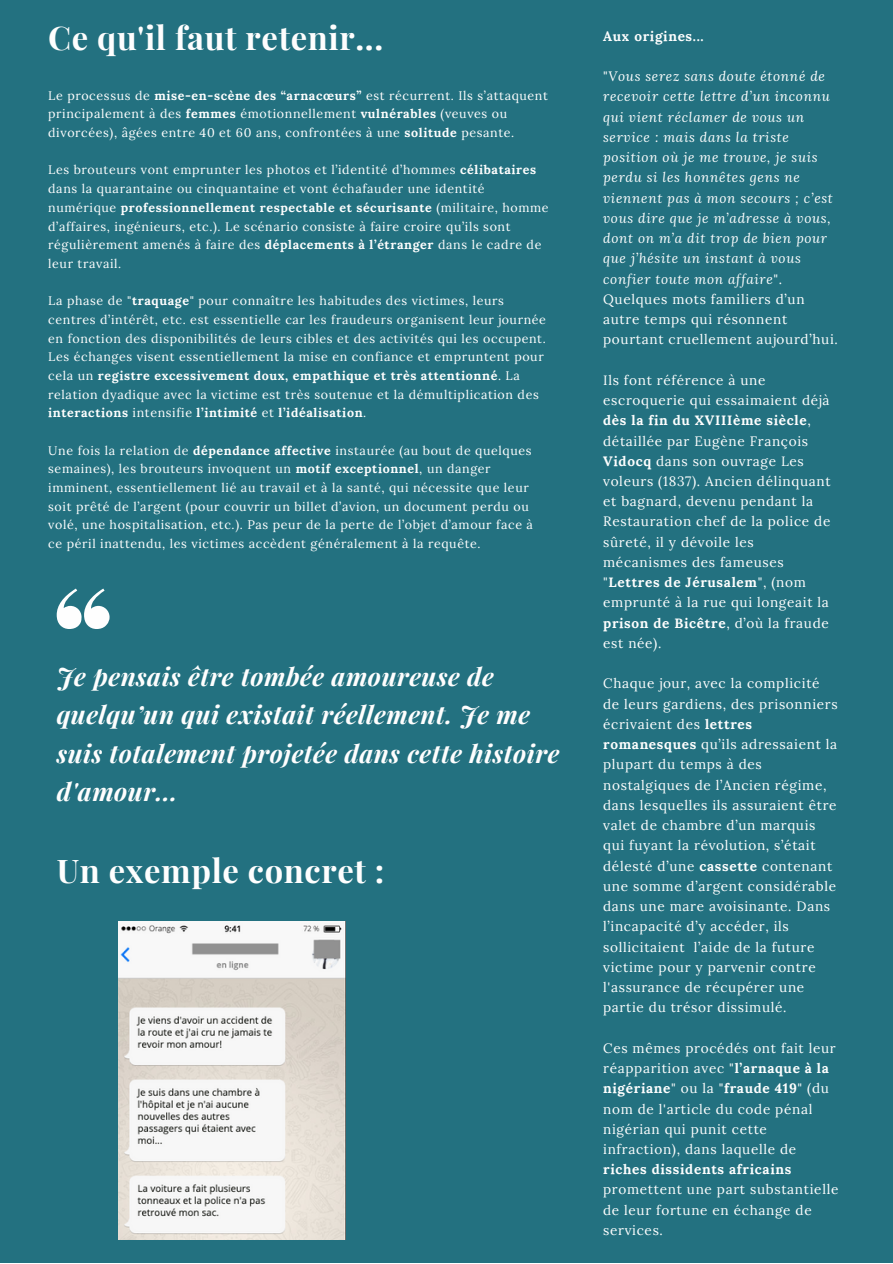
<style>
.page{position:relative;width:893px;height:1264px;background:#fff}
.page>*{position:absolute;margin:0;border:0;box-sizing:border-box;transform-origin:0 0}
.t1{font:700 32.7px "Playfair Display";letter-spacing:.02em;color:#fefefe}
.t2{font:italic 700 25.05px/38.2px "Playfair Display";letter-spacing:.02em;color:#fefefe}
.t3{font:13.5px/20.2px "Lora";letter-spacing:.05em;color:#fefefe}
.t4{font:italic 13.5px/20.2px "Lora";letter-spacing:.05em;color:#fefefe}
.t5{font:700 13.5px "Lora";letter-spacing:.05em;color:#fefefe}
.t6{font:12.45px/18.6px "Lora";letter-spacing:.05em;color:#fefefe}
.s1{font-weight:700}
.s2{font-style:normal}
</style>
<div class="page">
<div style="left:0;top:0;width:892px;height:1262px;background:#237180"></div>
<svg style="left:57px;top:588px;width:53px;height:41px"></svg>
<img style="left:118px;top:921px;width:228px;height:318px">
<p class="t1" style="left:48px;top:15px;width:336px">Ce qu'il faut retenir...</p>
<p class="t6" style="left:48px;top:86px;width:501px">Le processus de <span class="s1">mise-en-scène des “arnacœurs”</span> est récurrent. Ils s’attaquent principalement à des <span class="s1">femmes</span> émotionnellement <span class="s1">vulnérables</span> (veuves ou divorcées), âgées entre 40 et 60 ans, confrontées à une <span class="s1">solitude</span> pesante.</p>
<p class="t6" style="left:48px;top:161px;width:502px">Les brouteurs vont emprunter les photos et l’identité d’hommes <span class="s1">célibataires </span>dans la quarantaine ou cinquantaine et vont échafauder une identité numérique <span class="s1">professionnellement respectable et sécurisante</span> (militaire, homme d’affaires, ingénieurs, etc.). Le scénario consiste à faire croire qu’ils sont régulièrement amenés à faire des <span class="s1">déplacements à l’étranger</span> dans le cadre de leur travail.</p>
<p class="t6" style="left:48px;top:291px;width:499px">La phase de "<span class="s1">traquage</span>" pour connaître les habitudes des victimes, leurs centres d’intérêt, etc. est essentielle car les fraudeurs organisent leur journée en fonction des disponibilités de leurs cibles et des activités qui les occupent.<br>Les échanges visent essentiellement la mise en confiance et empruntent pour cela un <span class="s1">registre excessivement doux, empathique et très attentionné</span>. La relation dyadique avec la victime est très soutenue et la démultiplication des <span class="s1">interactions</span> intensifie <span class="s1">l’intimité</span> et <span class="s1">l’idéalisation</span>.</p>
<p class="t6" style="left:48px;top:441px;width:486px">Une fois la relation de <span class="s1">dépendance affective</span> instaurée (au bout de quelques semaines), les brouteurs invoquent un <span class="s1">motif exceptionnel</span>, un danger imminent, essentiellement lié au travail et à la santé, qui nécessite que leur soit prêté de l’argent (pour couvrir un billet d’avion, un document perdu ou volé, une hospitalisation, etc.). Pas peur de la perte de l’objet d’amour face à ce péril inattendu, les victimes accèdent généralement à la requête.</p>
<p class="t2" style="left:57px;top:656px;width:504px">Je pensais être tombée amoureuse de quelqu’un qui existait réellement. Je me suis totalement projetée dans cette histoire d'amour...</p>
<p class="t1" style="left:57px;top:847px;width:329px">Un exemple concret :</p>
<p class="t5" style="left:603px;top:27px;width:102px">Aux origines...</p>
<p class="t4" style="left:603px;top:66px;width:236px"><span class="s2">"</span>Vous serez sans doute étonné de recevoir cette lettre d’un inconnu qui vient réclamer de vous un service : mais dans la triste position où je me trouve, je suis perdu si les honnêtes gens ne viennent pas à mon secours ; c’est vous dire que je m’adresse à vous, dont on m’a dit trop de bien pour que j’hésite un instant à vous confier toute mon affaire<span class="s2">".<br>Quelques mots familiers d’un autre temps qui résonnent pourtant cruellement aujourd’hui.</span></p>
<p class="t3" style="left:603px;top:370px;width:229px">Ils font référence à une escroquerie qui essaimaient déjà <span class="s1">dès la fin du XVIIIème siècle</span>, détaillée par Eugène François<br><span class="s1">Vidocq</span> dans son ouvrage Les voleurs (1837). Ancien délinquant et bagnard, devenu pendant la<br>Restauration chef de la police de sûreté, il y dévoile les mécanismes des fameuses "<span class="s1">Lettres de Jérusalem</span>", (nom emprunté à la rue qui longeait la <span class="s1">prison de Bicêtre</span>, d’où la fraude est née).</p>
<p class="t3" style="left:603px;top:673px;width:236px">Chaque jour, avec la complicité de leurs gardiens, des prisonniers écrivaient des <span class="s1">lettres romanesques</span> qu’ils adressaient la plupart du temps à des nostalgiques de l’Ancien régime, dans lesquelles ils assuraient être valet de chambre d’un marquis qui fuyant la révolution, s’était délesté d’une <span class="s1">cassette</span> contenant une somme d’argent considérable dans une mare avoisinante. Dans l’incapacité d’y accéder, ils sollicitaient l’aide de la future victime pour y parvenir contre l'assurance de récupérer une partie du trésor dissimulé.</p>
<p class="t3" style="left:603px;top:1037px;width:237px">Ces mêmes procédés ont fait leur réapparition avec "<span class="s1">l’arnaque à la nigériane</span>" ou la "<span class="s1">fraude 419</span>" (du nom de l'article du code pénal nigérian qui punit cette infraction), dans laquelle de <span class="s1">riches dissidents africains </span>promettent une part substantielle de leur fortune en échange de services.</p>
</div>
